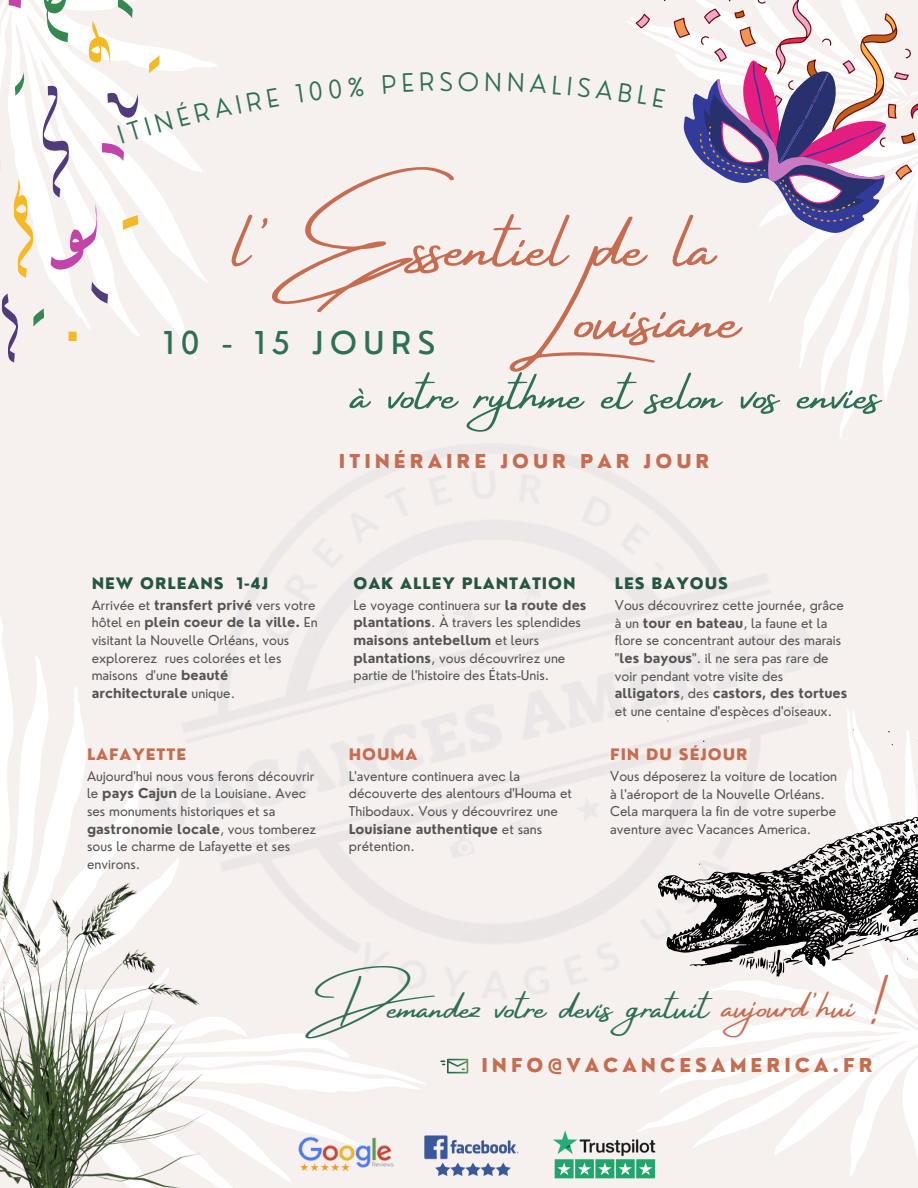
<style>
.page{position:relative;width:918px;height:1188px;background:#f6f0ee}
.page>*{position:absolute;margin:0;border:0;box-sizing:border-box;transform-origin:0 0}
.t1{font:73.95px "Amsterdam Four";color:#c66d51}
.t2{font:52.05px "Amsterdam Four";color:#2d7053}
.t3{font:38.55px "Amsterdam Four";color:#2d7053}
.t4{font:500 30.75px "Nourd";letter-spacing:.215em;color:#2d7053}
.t5{font:300 24.75px "Nourd";color:#2d7053}
.t6{font:800 18.75px "Nourd";letter-spacing:.215em;color:#c66d51}
.t7{font:800 15.45px "Nourd";letter-spacing:.06em;color:#255641}
.t8{font:800 15.45px "Nourd";letter-spacing:.06em;color:#c66d51}
.t9{font:13.2px/17.5px "Nourd";color:#545454}
.s1{font-weight:700}
.s2{font-size:37.95px;color:#c66d51}
</style>
<div class="page">
<svg style="left:0;top:0;width:218px;height:360px"></svg>
<svg style="left:208px;top:1017px;width:217px;height:171px"></svg>
<svg style="left:0;top:617px;width:135px;height:255px"></svg>
<svg style="left:641px;top:977px;width:277px;height:200px"></svg>
<svg style="left:769px;top:250px;width:142px;height:189px"></svg>
<img style="left:135px;top:433px;width:698px;height:577px">
<img style="left:296px;top:1134px;width:99px;height:41px">
<img style="left:414px;top:1129px;width:105px;height:53px">
<img style="left:553px;top:1129px;width:109px;height:50px">
<svg style="left:440px;top:1059px;width:28px;height:14px"></svg>
<svg style="left:794px;top:237px;width:119px;height:13px;fill:#fff"></svg>
<svg style="left:658px;top:714px;width:260px;height:263px"></svg>
<svg style="left:44px;top:0;width:24px;height:42px"></svg>
<svg style="left:15px;top:71px;width:9px;height:25px"></svg>
<svg style="left:118px;top:0;width:15px;height:18px"></svg>
<svg style="left:33px;top:309px;width:11px;height:18px"></svg>
<svg style="left:1px;top:293px;width:17px;height:70px"></svg>
<svg style="left:9px;top:0;width:12px;height:9px"></svg>
<svg style="left:88px;top:19px;width:22px;height:47px"></svg>
<div style="left:69px;top:332px;width:8px;height:9px;background:#f5b926"></div>
<svg style="left:13px;top:178px;width:20px;height:100px"></svg>
<svg style="left:149px;top:55px;width:11px;height:18px"></svg>
<img style="left:0;top:872px;width:208px;height:316px">
<svg style="left:42px;top:85px;width:176px;height:218px"></svg>
<svg style="left:627px;top:0;width:291px;height:234px"></svg>
<h3 class="t5" style="left:458px;top:66px;width:23px">O</h3>
<h1 class="t1" style="left:232px;top:205px;width:484px">l'Essentiel de la</h1>
<h1 class="t1" style="left:509px;top:277px;width:233px">Louisiane</h1>
<h3 class="t4" style="left:163px;top:323px;width:274px">10 - 15 JOURS</h3>
<h2 class="t2" style="left:352px;top:366px;width:530px">à votre rythme et selon vos envies</h2>
<h3 class="t6" style="left:339px;top:450px;width:372px">ITINÉRAIRE JOUR PAR JOUR</h3>
<p class="t7" style="left:92px;top:573px;width:178px">NEW ORLEANS 1-4J</p>
<p class="t9" style="left:92px;top:596px;width:227px">Arrivée et <span class="s1">transfert privé</span> vers votre hôtel en <span class="s1">plein coeur de la ville.</span> En visitant la Nouvelle Orléans, vous explorerez rues colorées et les maisons d'une <span class="s1">beauté architecturale</span> unique.</p>
<p class="t8" style="left:87px;top:744px;width:101px">LAFAYETTE</p>
<p class="t9" style="left:87px;top:767px;width:231px">Aujourd'hui nous vous ferons découvrir le <span class="s1">pays Cajun</span> de la Louisiane. Avec ses monuments historiques et sa <span class="s1">gastronomie locale</span>, vous tomberez sous le charme de Lafayette et ses environs.</p>
<p class="t7" style="left:354px;top:573px;width:224px">OAK ALLEY PLANTATION</p>
<p class="t9" style="left:354px;top:596px;width:234px">Le voyage continuera sur <span class="s1">la route des plantations</span>. À travers les splendides <span class="s1">maisons antebellum</span> et leurs <span class="s1">plantations</span>, vous découvrirez une partie de l'histoire des États-Unis.</p>
<p class="t8" style="left:349px;top:744px;width:70px">HOUMA</p>
<p class="t9" style="left:349px;top:767px;width:225px">L'aventure continuera avec la découverte des alentours d'Houma et<br>Thibodaux. Vous y découvrirez une<br><span class="s1">Louisiane authentique</span> et sans prétention.</p>
<p class="t7" style="left:615px;top:574px;width:115px">LES BAYOUS</p>
<p class="t9" style="left:615px;top:596px;width:234px">Vous découvrirez cette journée, grâce à un <span class="s1">tour en bateau</span>, la faune et la flore se concentrant autour des marais "<span class="s1">les bayous</span>". il ne sera pas rare de voir pendant votre visite des <span class="s1">alligators</span>, des <span class="s1">castors, des tortues </span>et une centaine d'espèces d'oiseaux.</p>
<p class="t8" style="left:610px;top:745px;width:139px">FIN DU SÉJOUR</p>
<p class="t9" style="left:610px;top:768px;width:228px">Vous déposerez la voiture de location à l'aéroport de la Nouvelle Orléans.<br>Cela marquera la fin de votre superbe aventure avec Vacances America.</p>
<h3 class="t3" style="left:305px;top:986px;width:573px">Demandez votre devis gratuit <span class="s2">aujourd'hui !</span></h3>
<h3 class="t6" style="left:481px;top:1053px;width:393px">INFO@VACANCESAMERICA.FR</h3>
</div>
